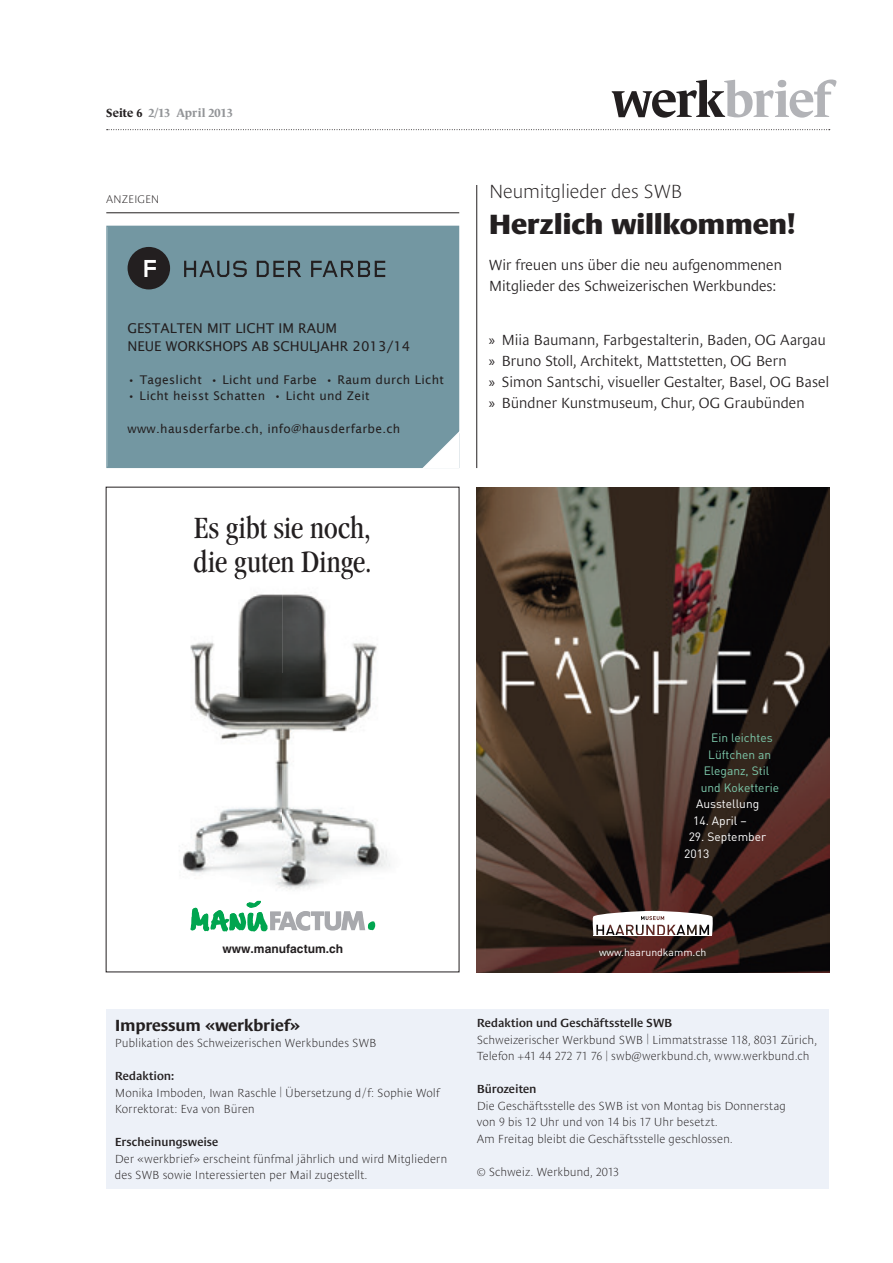
<style>
.page{position:relative;width:893px;height:1263px;background:#fff}
.page>*{position:absolute;margin:0;border:0;box-sizing:border-box;transform-origin:0 0}
.t1{font:condensed 32.1px/34.5px "Garamond";letter-spacing:-.005em;color:#231f20}
.t2{font:800 28.5px "Le Monde Sans Std";letter-spacing:-.01em;color:#231f20}
.t3{font:200 19.5px "Le Monde Sans Std";letter-spacing:-.03em;color:#231f20}
.t4{font:700 16.5px "Le Monde Sans Std";letter-spacing:-.01em;color:#231f20}
.t5{font:300 15px/21px "Le Monde Sans Std";letter-spacing:-.015em;color:#231f20}
.t6{font:13.5px/18px "Lucida Sans";color:#231f20}
.t7{font:700 12.15px "Helvetica";color:#231f20}
.t8{font:200 12px/16.5px "Le Monde Sans Std";letter-spacing:-.005em;color:#231f20}
.t9{font:12px "Lucida Sans";letter-spacing:.025em;color:#231f20}
.t10{font:12px/16.5px "DIN";color:#7dcaac;text-align:center}
.t11{font:12px/16.5px "DIN";color:#fff}
.t12{font:600 12px "Le Monde Sans Std";letter-spacing:-.005em;color:#231f20}
.t13{font:700 12px "Le Monde Journal Std";letter-spacing:.005em;color:#939598}
.t14{font:200 11.25px "Le Monde Sans Std";letter-spacing:-.025em;color:#231f20}
.t15{font:10.5px "DIN";color:#fff}
.s1{color:#231f20}
.s2{font-weight:600}
.s3{font-family:"Myriad Pro";font-weight:400}
.s4{font-size:10.5px}
</style>
<div class="page">
<svg style="left:107px;top:129px;width:723px;height:1px"></svg>
<svg style="left:612px;top:80px;width:224px;height:38px"></svg>
<div style="left:106px;top:1009px;width:723px;height:179px;background:#edf1f8"></div>
<hr style="left:106px;top:213px;width:353px;height:1px;background:#231f20">
<img style="left:179px;top:579px;width:211px;height:322px">
<img style="left:234px;top:576px;width:119px;height:3px">
<svg style="left:190px;top:901px;width:185px;height:30px"></svg>
<img style="left:476px;top:487px;width:353px;height:485px">
<svg style="left:592px;top:911px;width:121px;height:24px"></svg>
<hr style="left:593px;top:935px;width:119px;height:1px;background:#fff">
<hr style="left:476px;top:185px;width:1px;height:283px;background:#231f20">
<div style="left:106px;top:226px;width:353px;height:242px;background:#7397a2"></div>
<div style="left:128px;top:247px;width:42px;height:42px;background:#231f20;border-radius:50%"></div>
<svg style="left:144px;top:260px;width:12px;height:17px"></svg>
<svg style="left:184px;top:261px;width:63px;height:16px"></svg>
<svg style="left:257px;top:261px;width:44px;height:16px"></svg>
<svg style="left:311px;top:261px;width:74px;height:16px"></svg>
<svg style="left:410px;top:419px;width:49px;height:49px"></svg>
<p class="t13" style="left:106px;top:106px;width:128px"><span class="s1">Seite 6</span> 2/13 April 2013</p>
<p class="t14" style="left:106px;top:193px;width:55px">ANZEIGEN</p>
<p class="t6" style="left:128px;top:319px;width:284px">GESTALTEN MIT LICHT IM RAUM<br>NEUE WORKSHOPS AB SCHULJAHR 2013/14</p>
<p class="t9" style="left:128px;top:372px;width:318px"><span class="s2">•</span> Tageslicht <span class="s2">•</span> Licht und Farbe <span class="s2">•</span> Raum durch Licht</p>
<p class="t9" style="left:128px;top:389px;width:244px"><span class="s2">•</span> Licht heisst Schatten <span class="s2">•</span> Licht und Zeit</p>
<p class="t9" style="left:128px;top:422px;width:274px">www.hausderfarbe.ch, info@hausderfarbe.ch</p>
<h1 class="t1" style="left:193px;top:510px;width:180px">Es gibt sie noch, die guten Dinge.</h1>
<h3 class="t3" style="left:489px;top:180px;width:196px">Neumitglieder des SWB</h3>
<h2 class="t2" style="left:489px;top:208px;width:309px">Herzlich willkommen!</h2>
<p class="t5" style="left:489px;top:254px;width:295px">Wir freuen uns über die neu aufgenommenen<br>Mitglieder des Schweizerischen Werkbundes:</p>
<p class="t5" style="left:489px;top:329px;width:342px"><span class="s3">»</span> Miia Baumann, Farbgestalterin, Baden, OG Aargau <span class="s3">»</span> Bruno Stoll, Architekt, Mattstetten, OG Bern<br><span class="s3">»</span> Simon Santschi, visueller Gestalter, Basel, OG Basel <span class="s3">»</span> Bündner Kunstmuseum, Chur, OG Graubünden</p>
<p class="t10" style="left:701px;top:729px;width:80px">Ein leichtes<br>Lüftchen an<br>Eleganz, Stil und Koketterie</p>
<p class="t11" style="left:696px;top:795px;width:65px">Ausstellung</p>
<p class="t11" style="left:693px;top:812px;width:55px">14. April –</p>
<p class="t11" style="left:684px;top:828px;width:83px;text-indent:4px">29. September<br>2013</p>
<p class="t7" style="left:222px;top:941px;width:122px">www.manufactum.ch</p>
<h3 class="t4" style="left:115px;top:1016px;width:187px">Impressum «werkbrief»</h3>
<p class="t8" style="left:115px;top:1035px;width:263px">Publikation des Schweizerischen Werkbundes SWB</p>
<p class="t8" style="left:115px;top:1068px;width:326px"><span class="s2">Redaktion:<br></span>Monika Imboden, Iwan Raschle <span class="s4">|</span> Übersetzung d/f: Sophie Wolf<br>Korrektorat: Eva von Büren</p>
<p class="t12" style="left:115px;top:1135px;width:105px">Erscheinungsweise</p>
<p class="t8" style="left:115px;top:1150px;width:334px">Der «werkbrief» erscheint fünfmal jährlich und wird Mitgliedern des SWB sowie Interessierten per Mail zugestellt.</p>
<p class="t15" style="left:599px;top:945px;width:109px">www.haarundkamm.ch</p>
<p class="t8" style="left:477px;top:1015px;width:342px"><span class="s2">Redaktion und Geschäftsstelle SWB<br></span>Schweizerischer Werkbund SWB <span class="s4">|</span> Limmatstrasse 118, 8031 Zürich,<br>Telefon +41 44 272 71 76 <span class="s4">|</span> swb@werkbund.ch, www.werkbund.ch</p>
<p class="t12" style="left:477px;top:1082px;width:61px">Bürozeiten</p>
<p class="t8" style="left:477px;top:1097px;width:311px">Die Geschäftsstelle des SWB ist von Montag bis Donnerstag von 9 bis 12 Uhr und von 14 bis 17 Uhr besetzt.<br>Am Freitag bleibt die Geschäftsstelle geschlossen.</p>
<p class="t8" style="left:477px;top:1163px;width:144px">© Schweiz. Werkbund, 2013</p>
</div>
